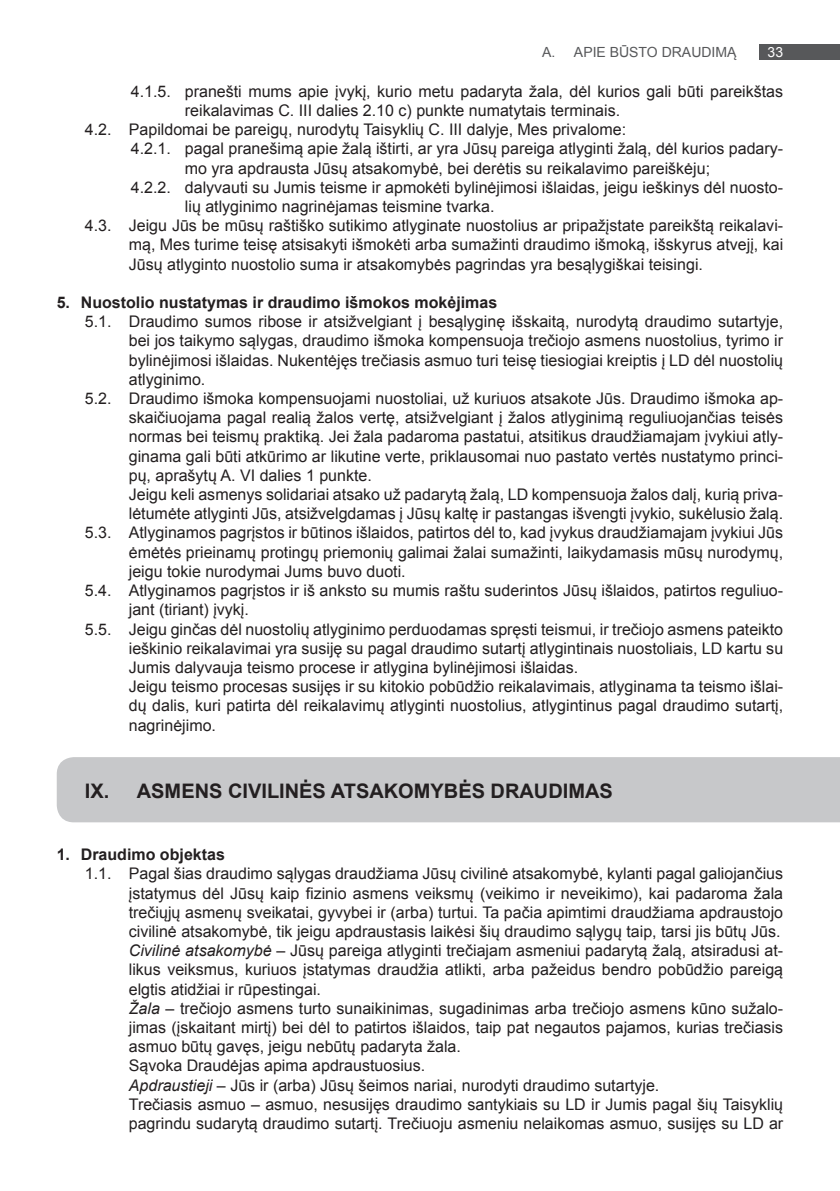
<style>
.page{position:relative;width:840px;height:1191px;background:#fff}
.page>*{position:absolute;margin:0;border:0;box-sizing:border-box;transform-origin:0 0}
.t1{font:700 20px "Arial";color:#231f20}
.t2{font:16px/19.2px "Arial";color:#231f20}
.t3{font:700 16px "Arial";color:#231f20}
.t4{font:14px "Arial";color:#57585a}
.t5{font:14px "Arial";color:#fff}
.s1{font-style:italic}
</style>
<div class="page">
<div style="left:759px;top:44px;width:80px;height:16px;background:#57585a"></div>
<div style="left:57px;top:757px;width:782px;height:65px;background:#c7c8ca"></div>
<p class="t4" style="left:541px;top:43px;width:88px">A. API E BŪSTO</p>
<p class="t4" style="left:661px;top:43px;width:11px">DRAUDIM</p>
<p class="t4" style="left:726px;top:43px;width:11px">Ą</p>
<p class="t5" style="left:767px;top:43px;width:17px">33</p>
<p class="t2" style="left:131px;top:82px;width:653px">4.1.5. pranešti mums apie įvykį, kurio metu padaryta žala, dėl kurios gali būti pareikštas</p>
<p class="t2" style="left:185px;top:101px;width:436px">reikalavimas C. III dalies 2.10 c) punkte numatytais terminais.</p>
<p class="t2" style="left:85px;top:120px;width:542px">4.2. Papildomai be pareigų, nurodytų Taisyklių C. III dalyje, Mes privalome:</p>
<p class="t2" style="left:131px;top:139px;width:653px">4.2.1. pagal pranešimą apie žalą ištirti, ar yra Jūsų pareiga atlyginti žalą, dėl kurios padary-</p>
<p class="t2" style="left:185px;top:158px;width:526px">mo yra apdrausta Jūsų atsakomybė, bei derėtis su reikalavimo pareiškėju;</p>
<p class="t2" style="left:131px;top:178px;width:653px">4.2.2. dalyvauti su Jumis teisme ir apmokėti bylinėjimosi išlaidas, jeigu ieškinys dėl nuosto-</p>
<p class="t2" style="left:185px;top:197px;width:311px">lių atlyginimo nagrinėjamas teismine tvarka.</p>
<p class="t2" style="left:85px;top:216px;width:699px">4.3. Jeigu Jūs be mūsų raštiško sutikimo atlyginate nuostolius ar pripažįstate pareikštą reikalavi-</p>
<p class="t2" style="left:129px;top:235px;width:655px">mą, Mes turime teisę atsisakyti išmokėti arba sumažinti draudimo išmoką, išskyrus atvejį, kai</p>
<p class="t2" style="left:129px;top:254px;width:575px">Jūsų atlyginto nuostolio suma ir atsakomybės pagrindas yra besąlygiškai teisingi.</p>
<p class="t3" style="left:57px;top:292px;width:442px">5. Nuostolio nustatymas ir draudimo išmokos mokėjimas</p>
<p class="t2" style="left:85px;top:312px;width:699px">5.1. Draudimo sumos ribose ir atsižvelgiant į besąlyginę išskaitą, nurodytą draudimo sutartyje,</p>
<p class="t2" style="left:129px;top:331px;width:655px">bei jos taikymo sąlygas, draudimo išmoka kompensuoja trečiojo asmens nuostolius, tyrimo ir</p>
<p class="t2" style="left:129px;top:350px;width:655px">bylinėjimosi išlaidas. Nukentėjęs trečiasis asmuo turi teisę tiesiogiai kreiptis į LD dėl nuostolių</p>
<p class="t2" style="left:129px;top:370px;width:78px">atlyginimo.</p>
<p class="t2" style="left:85px;top:389px;width:699px">5.2. Draudimo išmoka kompensuojami nuostoliai, už kuriuos atsakote Jūs. Draudimo išmoka ap-</p>
<p class="t2" style="left:129px;top:408px;width:655px">skaičiuojama pagal realią žalos vertę, atsižvelgiant į žalos atlyginimą reguliuojančias teisės</p>
<p class="t2" style="left:129px;top:427px;width:655px">normas bei teismų praktiką. Jei žala padaroma pastatui, atsitikus draudžiamajam įvykiui atly-</p>
<p class="t2" style="left:129px;top:446px;width:655px">ginama gali būti atkūrimo ar likutine verte, priklausomai nuo pastato vertės nustatymo princi-</p>
<p class="t2" style="left:129px;top:466px;width:244px">pų, aprašytų A. VI dalies 1 punkte.</p>
<p class="t2" style="left:129px;top:485px;width:655px">Jeigu keli asmenys solidariai atsako už padarytą žalą, LD kompensuoja žalos dalį, kurią priva-</p>
<p class="t2" style="left:129px;top:504px;width:655px">lėtumėte atlyginti Jūs, atsižvelgdamas į Jūsų kaltę ir pastangas išvengti įvykio, sukėlusio žalą.</p>
<p class="t2" style="left:85px;top:523px;width:699px">5.3. Atlyginamos pagrįstos ir būtinos išlaidos, patirtos dėl to, kad įvykus draudžiamajam įvykiui Jūs</p>
<p class="t2" style="left:129px;top:542px;width:655px">ėmėtės prieinamų protingų priemonių galimai žalai sumažinti, laikydamasis mūsų nurodymų,</p>
<p class="t2" style="left:129px;top:562px;width:278px">jeigu tokie nurodymai Jums buvo duoti.</p>
<p class="t2" style="left:85px;top:581px;width:699px">5.4. Atlyginamos pagrįstos ir iš anksto su mumis raštu suderintos Jūsų išlaidos, patirtos reguliuo-</p>
<p class="t2" style="left:129px;top:600px;width:122px">jant (tiriant) įvykį.</p>
<p class="t2" style="left:85px;top:619px;width:699px">5.5. Jeigu ginčas dėl nuostolių atlyginimo perduodamas spręsti teismui, ir trečiojo asmens pateikto</p>
<p class="t2" style="left:129px;top:638px;width:655px">ieškinio reikalavimai yra susiję su pagal draudimo sutartį atlygintinais nuostoliais, LD kartu su</p>
<p class="t2" style="left:129px;top:658px;width:451px">Jumis dalyvauja teismo procese ir atlygina bylinėjimosi išlaidas.</p>
<p class="t2" style="left:129px;top:677px;width:655px">Jeigu teismo procesas susijęs ir su kitokio pobūdžio reikalavimais, atlyginama ta teismo išlai-</p>
<p class="t2" style="left:129px;top:696px;width:655px">dų dalis, kuri patirta dėl reikalavimų atlyginti nuostolius, atlygintinus pagal draudimo sutartį,</p>
<p class="t2" style="left:129px;top:715px;width:89px">nagrinėjimo.</p>
<p class="t1" style="left:85px;top:777px;width:82px">IX. Asme</p>
<p class="t1" style="left:194px;top:777px;width:25px">nscivili</p>
<p class="t1" style="left:284px;top:777px;width:42px">nėsatsakomyb</p>
<p class="t1" style="left:458px;top:777px;width:28px">ėsdraudimas</p>
<p class="t3" style="left:57px;top:844px;width:170px">1. Draudimo objektas</p>
<p class="t2" style="left:85px;top:864px;width:699px">1.1. Pagal šias draudimo sąlygas draudžiama Jūsų civilinė atsakomybė, kylanti pagal galiojančius</p>
<p class="t2" style="left:129px;top:883px;width:655px">įstatymus dėl Jūsų kaip fizinio asmens veiksmų (veikimo ir neveikimo), kai padaroma žala</p>
<p class="t2" style="left:129px;top:902px;width:655px">trečiųjų asmenų sveikatai, gyvybei ir (arba) turtui. Ta pačia apimtimi draudžiama apdraustojo</p>
<p class="t2" style="left:129px;top:922px;width:652px">civilinė atsakomybė, tik jeigu apdraustasis laikėsi šių draudimo sąlygų taip, tarsi jis būtų Jūs.</p>
<p class="t2" style="left:129px;top:941px;width:655px"><span class="s1">Civilinė atsakomybė</span> – Jūsų pareiga atlyginti trečiajam asmeniui padarytą žalą, atsiradusi at-</p>
<p class="t2" style="left:129px;top:960px;width:655px">likus veiksmus, kuriuos įstatymas draudžia atlikti, arba pažeidus bendro pobūdžio pareigą</p>
<p class="t2" style="left:129px;top:979px;width:194px">elgtis atidžiai ir rūpestingai.</p>
<p class="t2" style="left:129px;top:998px;width:655px"><span class="s1">Žala</span> – trečiojo asmens turto sunaikinimas, sugadinimas arba trečiojo asmens kūno sužalo-</p>
<p class="t2" style="left:129px;top:1018px;width:655px">jimas (įskaitant mirtį) bei dėl to patirtos išlaidos, taip pat negautos pajamos, kurias trečiasis</p>
<p class="t2" style="left:129px;top:1037px;width:333px">asmuo būtų gavęs, jeigu nebūtų padaryta žala.</p>
<p class="t2" style="left:85px;top:1056px;width:28px">S</p>
<p class="t2" style="left:129px;top:1056px;width:531px;text-indent:11px">ąvoka Draudėjas apima apdraustuosius.<br><span class="s1">Apdraustieji</span> – Jūs ir (arba) Jūsų šeimos nariai, nurodyti draudimo sutartyje.</p>
<p class="t2" style="left:85px;top:1094px;width:28px">T</p>
<p class="t2" style="left:129px;top:1094px;width:655px;text-align:center">rečiasis asmuo – asmuo, nesusijęs draudimo santykiais su LD ir Jumis pagal šių Taisyklių pagrindu sudarytą draudimo sutartį. Trečiuoju asmeniu nelaikomas asmuo, susijęs su LD ar</p>
</div>
